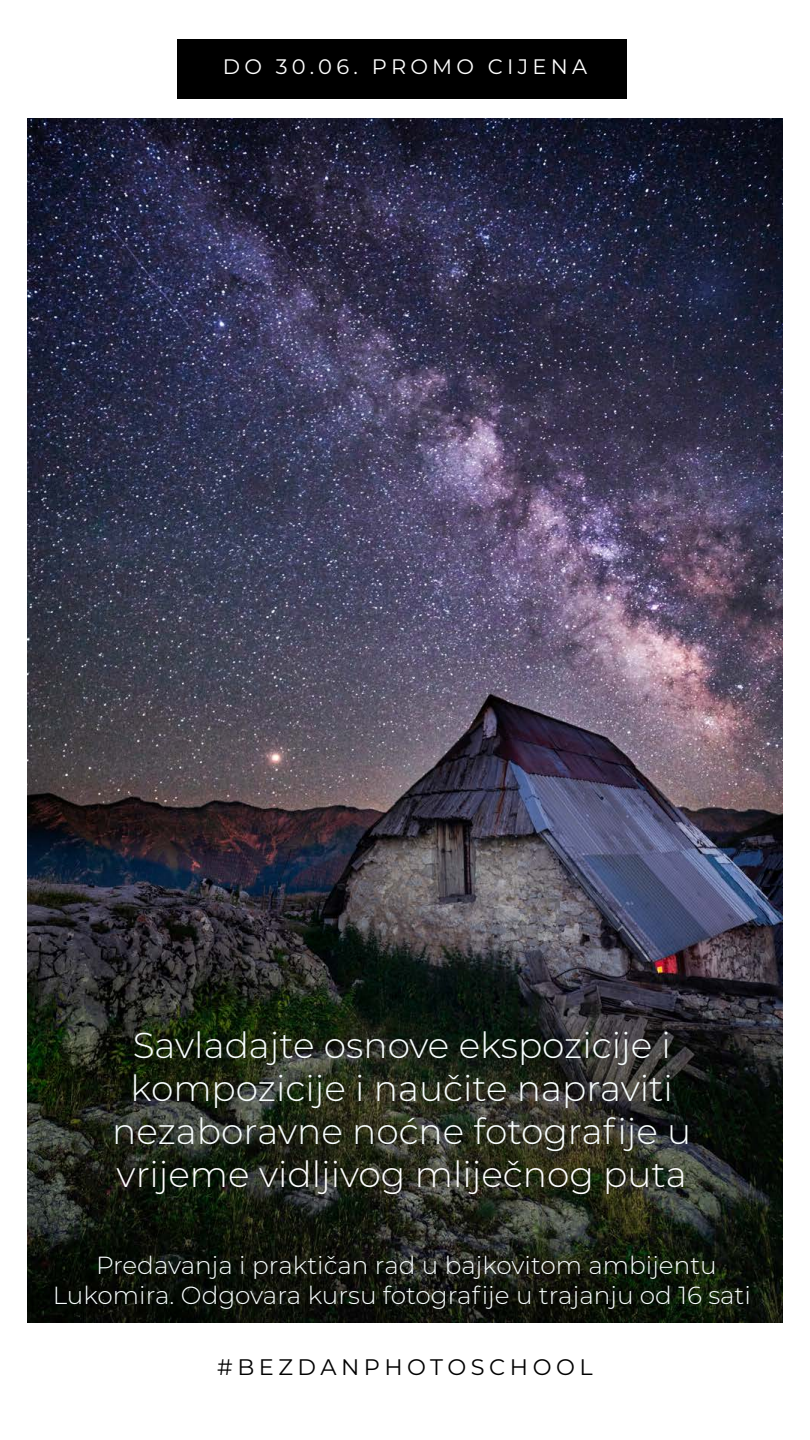
<style>
.page{position:relative;width:810px;height:1440px;background:#fff}
.page>*{position:absolute;margin:0;border:0;box-sizing:border-box;transform-origin:0 0}
.t1{font:300 36px/43.2px "Montserrat";color:#f9ffff;text-align:center}
.t2{font:300 24.75px/29.7px "Montserrat";color:#f9ffff;text-align:center}
.t3{font:22.5px "Montserrat";letter-spacing:.2em;color:#000}
.t4{font:21px "Montserrat";letter-spacing:.2em;color:#fff}
.s1{color:#faffff}
.s2{color:#fff}
</style>
<div class="page">
<img style="left:27px;top:118px;width:756px;height:1205px">
<div style="left:177px;top:39px;width:450px;height:60px;background:#000"></div>
<p class="t4" style="left:223px;top:52px;width:366px">DO 30.06. PROMO CIJENA</p>
<p class="t1" style="left:112px;top:1022px;width:581px">Savladajte osnove ekspozicije i kompozicije i naučite napraviti nezaboravne noćne fotografije <span class="s1">u </span><span class="s2">vrijeme vidljivog mliječnog puta</span></p>
<p class="t2" style="left:53px;top:1249px;width:700px">Predavanja i praktičan rad u bajkovitom ambijentu<br>Lukomira. Odgovara kursu fotografije u trajanju od 16 sati</p>
<p class="t3" style="left:217px;top:1351px;width:377px">#BEZDANPHOTOSCHOOL</p>
</div>
